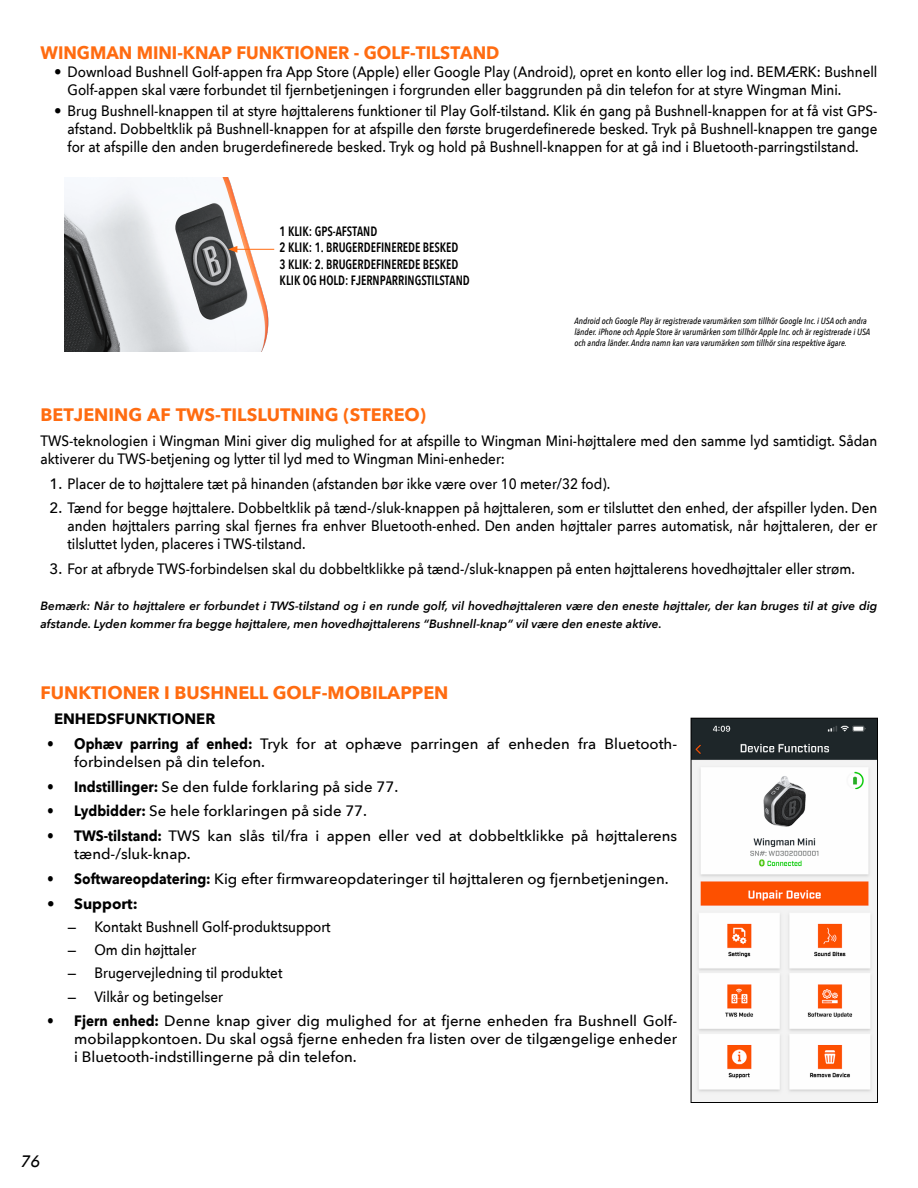
<style>
.page{position:relative;width:918px;height:1188px;background:#fff}
.page>*{position:absolute;margin:0;border:0;box-sizing:border-box;transform-origin:0 0}
.t1{font:700 18px "Avenir Next";color:#ff6c11}
.t2{font:700 18px "Avenir Next";color:#ff6c11;scale:.95 1}
.t3{font:italic 500 16.5px "Avenir Next";color:#000}
.t4{font:500 15px/18px "Avenir Next";color:#000}
.t5{font:500 15px/18px "Avenir Next";color:#000;scale:.9 1}
.t6{font:700 15px "Avenir Next";color:#000}
.t7{font:600 13.5px/16.5px "Avenir Next Condensed";color:#000;scale:.9 1}
.t8{font:italic 600 12px/18px "Avenir Next";color:#000}
.t9{font:italic 500 9px/10.8px "Avenir Next Condensed";color:#000}
.s1{font-weight:700}
</style>
<div class="page">
<img style="left:64px;top:177px;width:211px;height:175px">
<hr style="left:235px;top:249px;width:39px;height:1px;background:#ff6c11">
<svg style="left:228px;top:246px;width:9px;height:7px"></svg>
<img style="left:693px;top:720px;width:183px;height:381px">
<div style="left:691px;top:718px;width:187px;height:385px;border:1px solid #000"></div>
<p class="t2" style="left:40px;top:37px;width:485px">WINGMAN MINI-KNAP FUNKTIONER - GOLF-TILSTAND</p>
<p class="t4" style="left:68px;top:62px;width:811px;text-indent:-14px">• Download Bushnell Golf-appen fra App Store (Apple) eller Google Play (Android), opret en konto eller log ind. BEMÆRK: Bushnell<br>Golf-appen skal være forbundet til fjernbetjeningen i forgrunden eller baggrunden på din telefon for at styre Wingman Mini.</p>
<p class="t4" style="left:68px;top:101px;width:812px;text-align:justify;text-indent:-14px">• Brug Bushnell-knappen til at styre højttalerens funktioner til Play Golf-tilstand. Klik én gang på Bushnell-knappen for at få vist GPS&shy;afstand. Dobbeltklik på Bushnell-knappen for at afspille den første brugerdefinerede besked. Tryk på Bushnell-knappen tre gange for at afspille den anden brugerdefinerede besked. Tryk og hold på Bushnell-knappen for at gå ind i Bluetooth-parringstilstand.</p>
<p class="t7" style="left:280px;top:223px;width:213px">1 KLIK: GPS-AFSTAND<br>2 KLIK: 1. BRUGERDEFINEREDE BESKED<br>3 KLIK: 2. BRUGERDEFINEREDE BESKED<br>KLIK OG HOLD: FJERNPARRINGSTILSTAND</p>
<p class="t9" style="left:575px;top:316px;width:297px">Android och Google Play är registrerade varumärken som tillhör Google Inc. i USA och andra länder. iPhone och Apple Store är varumärken som tillhör Apple Inc. och är registrerade i USA och andra länder. Andra namn kan vara varumärken som tillhör sina respektive ägare.</p>
<p class="t1" style="left:40px;top:399px;width:387px">BETJENING AF TWS-TILSLUTNING (STEREO)</p>
<p class="t5" style="left:40px;top:431px;width:931px">TWS-teknologien i Wingman Mini giver dig mulighed for at afspille to Wingman Mini-højttalere med den samme lyd samtidigt. Sådan aktiverer du TWS-betjening og lytter til lyd med to Wingman Mini-enheder:</p>
<p class="t4" style="left:49px;top:474px;width:562px">1. Placer de to højttalere tæt på hinanden (afstanden bør ikke være over 10 meter/32 fod).</p>
<p class="t4" style="left:68px;top:499px;width:812px;text-align:justify;text-indent:-18px">2. Tænd for begge højttalere. Dobbeltklik på tænd-/sluk-knappen på højttaleren, som er tilsluttet den enhed, der afspiller lyden. Den anden højttalers parring skal fjernes fra enhver Bluetooth-enhed. Den anden højttaler parres automatisk, når højttaleren, der er tilsluttet lyden, placeres i TWS-tilstand.</p>
<p class="t4" style="left:49px;top:559px;width:807px">3. For at afbryde TWS-forbindelsen skal du dobbeltklikke på tænd-/sluk-knappen på enten højttalerens hovedhøjttaler eller strøm.</p>
<p class="t8" style="left:40px;top:596px;width:838px">Bemærk: Når to højttalere er forbundet i TWS-tilstand og i en runde golf, vil hovedhøjttaleren være den eneste højttaler, der kan bruges til at give dig afstande. Lyden kommer fra begge højttalere, men hovedhøjttalerens “Bushnell-knap” vil være den eneste aktive.</p>
<p class="t1" style="left:40px;top:677px;width:410px">FUNKTIONER I BUSHNELL GOLF-MOBILAPPEN</p>
<p class="t6" style="left:54px;top:706px;width:163px">ENHEDSFUNKTIONER</p>
<p class="t4" style="left:74px;top:734px;width:604px;text-indent:-27px"><span class="s1">• Ophæv parring af enhed:</span> Tryk for at ophæve parringen af enheden fra Bluetooth&shy;forbindelsen på din telefon.</p>
<p class="t4" style="left:47px;top:777px;width:352px"><span class="s1">• Indstillinger:</span> Se den fulde forklaring på side 77.</p>
<p class="t4" style="left:47px;top:802px;width:321px"><span class="s1">• Lydbidder:</span> Se hele forklaringen på side 77.</p>
<p class="t4" style="left:74px;top:826px;width:604px;text-indent:-27px"><span class="s1">• TWS-tilstand:</span> TWS kan slås til/fra i appen eller ved at dobbeltklikke på højttalerens tænd-/sluk-knap.</p>
<p class="t4" style="left:47px;top:869px;width:623px"><span class="s1">• Softwareopdatering:</span> Kig efter firmwareopdateringer til højttaleren og fjernbetjeningen.</p>
<p class="t6" style="left:47px;top:890px;width:92px">• Support:</p>
<p class="t4" style="left:68px;top:917px;width:265px">— Kontakt Bushnell Golf-produktsupport</p>
<p class="t4" style="left:67px;top:940px;width:130px">— Om din højttaler</p>
<p class="t4" style="left:67px;top:964px;width:216px">— Brugervejledning til produktet</p>
<p class="t4" style="left:67px;top:987px;width:157px">— Vilkår og betingelser</p>
<p class="t4" style="left:74px;top:1012px;width:604px;text-align:justify;text-indent:-27px"><span class="s1">• Fjern enhed:</span> Denne knap giver dig mulighed for at fjerne enheden fra Bushnell Golf&shy;mobilappkontoen. Du skal også fjerne enheden fra listen over de tilgængelige enheder i Bluetooth-indstillingerne på din telefon.</p>
<p class="t3" style="left:21px;top:1147px;width:21px">76</p>
</div>
